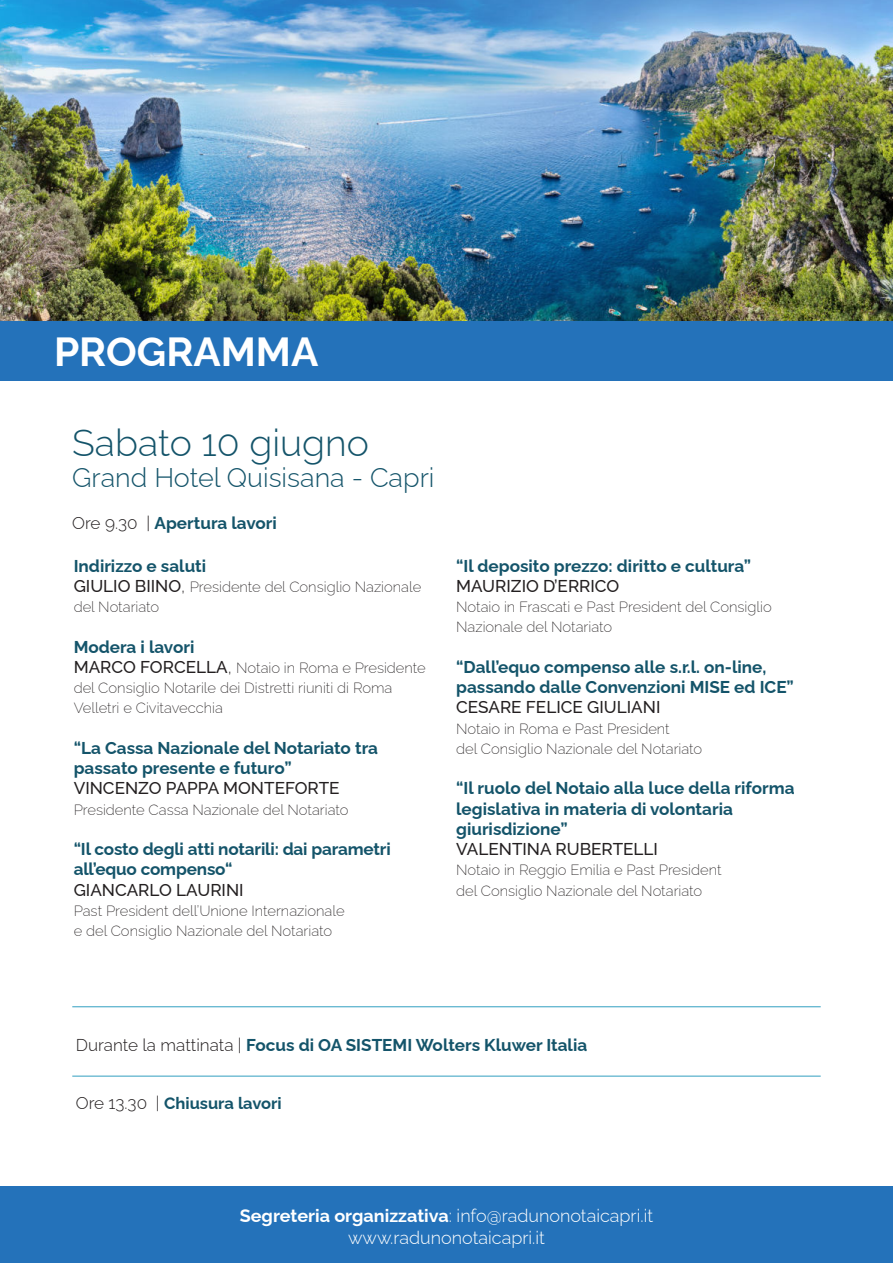
<style>
.page{position:relative;width:893px;height:1263px;background:#fff}
.page>*{position:absolute;margin:0;border:0;box-sizing:border-box;transform-origin:0 0}
.t1{font:700 40.65px "Raleway";color:#fff}
.t2{font:300 37.5px "Raleway";color:#14546a}
.t3{font:300 27px "Raleway";color:#14546a}
.t4{font:300 18px/22.5px "Raleway";color:#fff;text-align:center}
.t5{font:700 17.1px/20.2px "Raleway";color:#14546a}
.t6{font:500 17.1px "Raleway";color:#231f20}
.t7{font:700 16.5px "Raleway";color:#14546a}
.t8{font:200 14.85px/20.2px "Raleway";color:#231f20}
.s1{font-weight:300;color:#231f20}
.s2{font-weight:500;font-size:17.1px}
.s3{font-weight:300;font-size:17.1px}
.s4{font-weight:300;font-size:17.1px;color:#231f20}
.s5{font-weight:700}
</style>
<div class="page">
<div style="left:0;top:314px;width:893px;height:67px;background:#2472ba"></div>
<img style="left:0;top:0;width:893px;height:320px">
<div style="left:0;top:1186px;width:893px;height:77px;background:#2472ba"></div>
<hr style="left:72px;top:1006px;width:749px;height:1px;background:#329fc1">
<hr style="left:72px;top:1076px;width:749px;height:1px;background:#329fc1">
<h1 class="t1" style="left:54px;top:335px;width:266px">PROGRAMMA</h1>
<h2 class="t2" style="left:72px;top:426px;width:298px">Sabato 10 giugno</h2>
<h3 class="t3" style="left:72px;top:466px;width:364px">Grand Hotel Quisisana - Capri</h3>
<p class="t5" style="left:72px;top:514px;width:206px"><span class="s1">Ore 9.30 |</span> Apertura lavori</p>
<p class="t5" style="left:74px;top:557px;width:134px">Indirizzo e saluti</p>
<p class="t8" style="left:74px;top:578px;width:349px"><span class="s2">GIULIO BIINO</span><span class="s3">,</span> Presidente del Consiglio Nazionale del Notariato</p>
<p class="t5" style="left:74px;top:638px;width:122px">Modera i lavori</p>
<p class="t8" style="left:74px;top:659px;width:354px"><span class="s2">MARCO FORCELLA</span><span class="s3">,</span> Notaio in Roma e Presidente del Consiglio Notarile dei Distretti riuniti di Roma<br>Velletri e Civitavecchia</p>
<p class="t5" style="left:74px;top:739px;width:306px">“La Cassa Nazionale del Notariato tra passato presente e futuro”</p>
<p class="t6" style="left:74px;top:775px;width:267px">VINCENZO PAPPA MONTEFORTE</p>
<p class="t8" style="left:74px;top:801px;width:276px">Presidente Cassa Nazionale del Notariato</p>
<p class="t5" style="left:74px;top:840px;width:319px">“Il costo degli atti notarili: dai parametri all’equo compenso“</p>
<p class="t6" style="left:74px;top:876px;width:171px">GIANCARLO LAURINI</p>
<p class="t8" style="left:74px;top:902px;width:272px">Past President dell’Unione Internazionale e del Consiglio Nazionale del Notariato</p>
<p class="t5" style="left:456px;top:557px;width:297px">“Il deposito prezzo: diritto e cultura”</p>
<p class="t6" style="left:456px;top:572px;width:165px">MAURIZIO D’ERRICO</p>
<p class="t8" style="left:456px;top:598px;width:317px">Notaio in Frascati e Past President del Consiglio<br>Nazionale del Notariato</p>
<p class="t5" style="left:456px;top:658px;width:339px">“Dall’equo compenso alle s.r.l. on-line, passando dalle Convenzioni MISE ed ICE”</p>
<p class="t6" style="left:456px;top:694px;width:206px">CESARE FELICE GIULIANI</p>
<p class="t8" style="left:456px;top:720px;width:248px">Notaio in Roma e Past President<br>del Consiglio Nazionale del Notariato</p>
<p class="t5" style="left:456px;top:780px;width:340px">“Il ruolo del Notaio alla luce della riforma legislativa in materia di volontaria giurisdizione”</p>
<p class="t6" style="left:456px;top:835px;width:203px">VALENTINA RUBERTELLI</p>
<p class="t8" style="left:456px;top:861px;width:267px">Notaio in Reggio Emilia e Past President del Consiglio Nazionale del Notariato</p>
<p class="t5" style="left:76px;top:1036px;width:513px"><span class="s1">Durante la mattinata |</span> Focus di OA SISTEMI Wolters Kluwer Italia</p>
<p class="t7" style="left:76px;top:1097px;width:207px"><span class="s4">Ore 13.30 |</span> Chiusura lavori</p>
<p class="t4" style="left:240px;top:1206px;width:415px"><span class="s5">Segreteria organizzativa</span>: info@radunonotaicapri.it www.radunonotaicapri.it</p>
</div>
